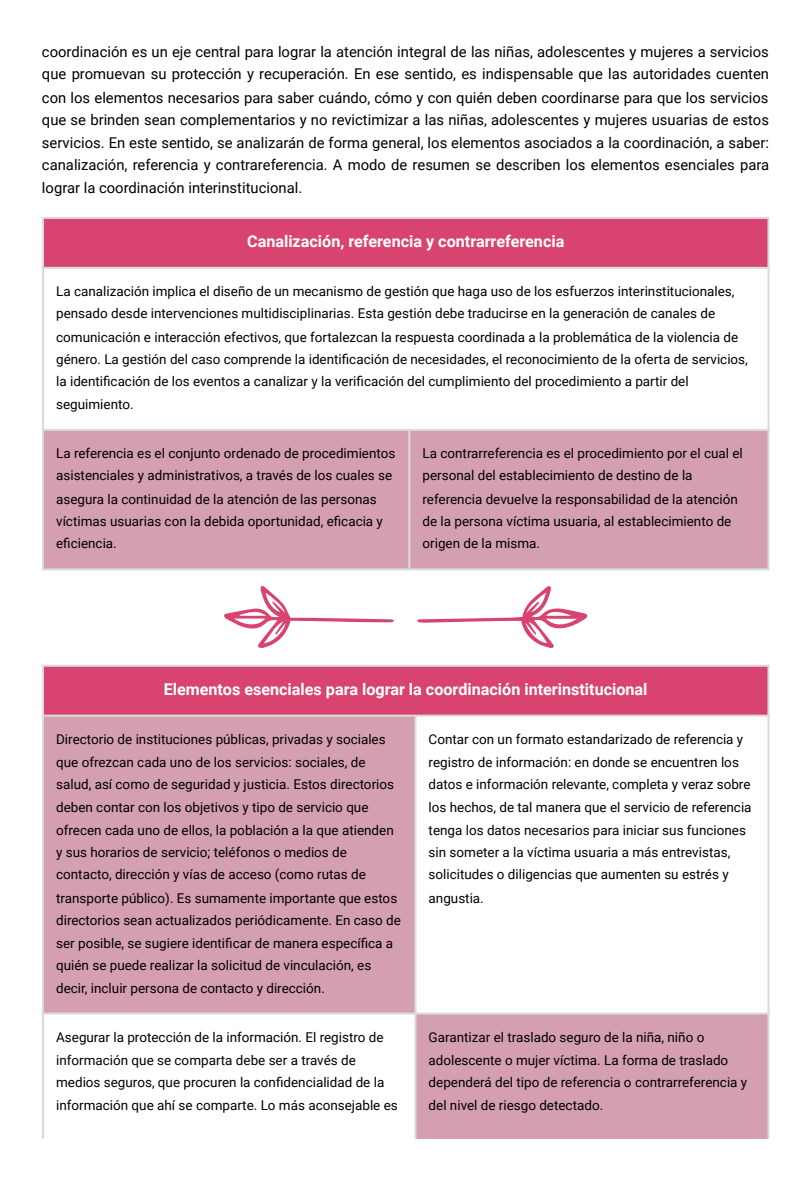
<style>
.page{position:relative;width:810px;height:1181px;background:#fff}
.page>*{position:absolute;margin:0;border:0;box-sizing:border-box;transform-origin:0 0}
.t1{font:700 16.2px "Roboto";color:#fff}
.t2{font:14.85px/22.5px "Roboto";color:#000;text-align:justify}
.t3{font:13.5px/22.6px "Roboto";color:#000}
</style>
<div class="page">
<div style="left:43px;top:218px;width:726px;height:50px;background:#d8446f"></div>
<div style="left:44px;top:431px;width:723px;height:137px;background:#d49fae"></div>
<hr style="left:42px;top:219px;width:2px;height:349px;background:#dbdbdb">
<hr style="left:408px;top:431px;width:2px;height:137px;background:#dbdbdb">
<hr style="left:767px;top:219px;width:2px;height:349px;background:#dbdbdb">
<hr style="left:42px;top:217px;width:727px;height:2px;background:#dbdbdb">
<hr style="left:42px;top:267px;width:727px;height:2px;background:#dbdbdb">
<hr style="left:42px;top:429px;width:727px;height:2px;background:#dbdbdb">
<hr style="left:42px;top:568px;width:727px;height:2px;background:#dbdbdb">
<svg style="left:417px;top:586px;width:171px;height:62px"></svg>
<svg style="left:224px;top:586px;width:170px;height:62px"></svg>
<div style="left:43px;top:665px;width:726px;height:51px;background:#d8446f"></div>
<svg style="left:44px;top:716px;width:723px;height:422px;fill:#d4a0ae"></svg>
<hr style="left:42px;top:666px;width:2px;height:472px;background:#dbdbdb">
<hr style="left:414px;top:716px;width:3px;height:422px;background:#dbdbdb">
<hr style="left:767px;top:666px;width:2px;height:472px;background:#dbdbdb">
<hr style="left:42px;top:664px;width:727px;height:2px;background:#dbdbdb">
<hr style="left:42px;top:714px;width:727px;height:2px;background:#dbdbdb">
<hr style="left:42px;top:1012px;width:727px;height:2px;background:#dbdbdb">
<hr style="left:42px;top:1180px;width:727px;height:1px;background:#dbdbdb">
<p class="t2" style="left:42px;top:41px;width:729px">coordinación es un eje central para lograr la atención integral de las niñas, adolescentes y mujeres a servicios que promuevan su protección y recuperación. En ese sentido, es indispensable que las autoridades cuenten con los elementos necesarios para saber cuándo, cómo y con quién deben coordinarse para que los servicios que se brinden sean complementarios y no revictimizar a las niñas, adolescentes y mujeres usuarias de estos servicios. En este sentido, se analizarán de forma general, los elementos asociados a la coordinación, a saber: canalización, referencia y contrareferencia. A modo de resumen se describen los elementos esenciales para lograr la coordinación interinstitucional.</p>
<p class="t1" style="left:247px;top:232px;width:319px">Canalización, referencia y contrarreferencia</p>
<p class="t3" style="left:56px;top:280px;width:693px">La canalización implica el diseño de un mecanismo de gestión que haga uso de los esfuerzos interinstitucionales, pensado desde intervenciones multidisciplinarias. Esta gestión debe traducirse en la generación de canales de comunicación e interacción efectivos, que fortalezcan la respuesta coordinada a la problemática de la violencia de género. La gestión del caso comprende la identificación de necesidades, el reconocimiento de la oferta de servicios, la identificación de los eventos a canalizar y la verificación del cumplimiento del procedimiento a partir del seguimiento.</p>
<p class="t3" style="left:56px;top:442px;width:341px">La referencia es el conjunto ordenado de procedimientos asistenciales y administrativos, a través de los cuales se asegura la continuidad de la atención de las personas víctimas usuarias con la debida oportunidad, eficacia y eficiencia.</p>
<p class="t3" style="left:423px;top:442px;width:322px">La contrarreferencia es el procedimiento por el cual el personal del establecimiento de destino de la referencia devuelve la responsabilidad de la atención de la persona víctima usuaria, al establecimiento de origen de la misma.</p>
<p class="t1" style="left:164px;top:680px;width:485px">Elementos esenciales para lograr la coordinación interinstitucional</p>
<p class="t3" style="left:56px;top:728px;width:346px">Directorio de instituciones públicas, privadas y sociales que ofrezcan cada uno de los servicios: sociales, de salud, así como de seguridad y justicia. Estos directorios deben contar con los objetivos y tipo de servicio que ofrecen cada uno de ellos, la población a la que atienden y sus horarios de servicio; teléfonos o medios de contacto, dirección y vías de acceso (como rutas de transporte público). Es sumamente importante que estos directorios sean actualizados periódicamente. En caso de ser posible, se sugiere identificar de manera específica a quién se puede realizar la solicitud de vinculación, es decir, incluir persona de contacto y dirección.</p>
<p class="t3" style="left:429px;top:728px;width:324px">Contar con un formato estandarizado de referencia y registro de información: en donde se encuentren los datos e información relevante, completa y veraz sobre los hechos, de tal manera que el servicio de referencia tenga los datos necesarios para iniciar sus funciones sin someter a la víctima usuaria a más entrevistas, solicitudes o diligencias que aumenten su estrés y angustia.</p>
<p class="t3" style="left:56px;top:1026px;width:343px">Asegurar la protección de la información. El registro de información que se comparta debe ser a través de medios seguros, que procuren la confidencialidad de la información que ahí se comparte. Lo más aconsejable es</p>
<p class="t3" style="left:429px;top:1026px;width:320px">Garantizar el traslado seguro de la niña, niño o adolescente o mujer víctima. La forma de traslado dependerá del tipo de referencia o contrarreferencia y del nivel de riesgo detectado.</p>
</div>
